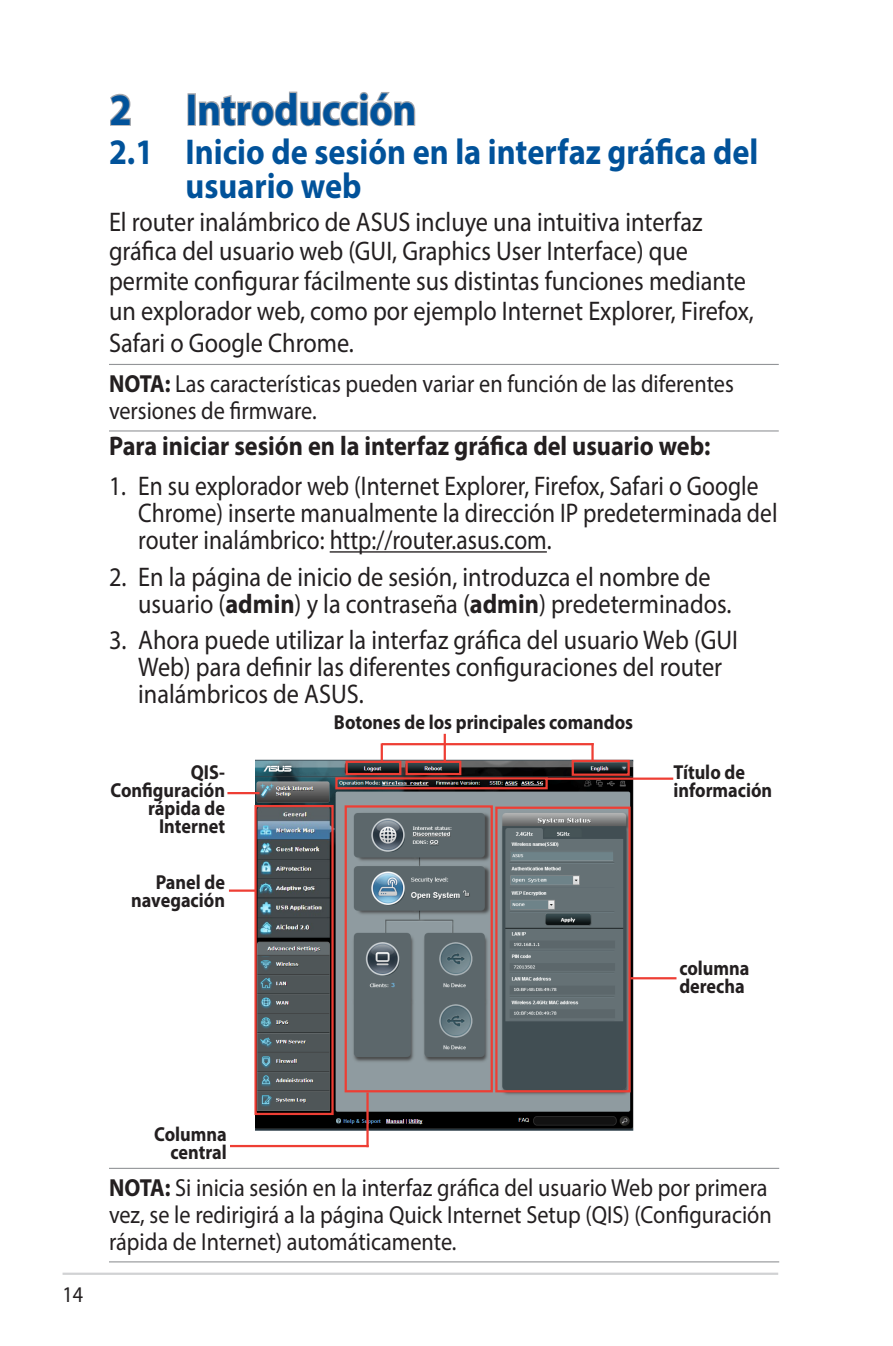
<style>
.page{position:relative;width:893px;height:1346px;background:#fff}
.page>*{position:absolute;margin:0;border:0;box-sizing:border-box;transform-origin:0 0}
.t1{font:700 45px "Myriad Pro";color:#01529a;scale:.9 1}
.t2{font:700 36px/33.8px "Myriad Pro";color:#01529a;scale:.9 1}
.t3{font:27px/29.7px "Myriad Pro";color:#231f20;scale:.9 1}
.t4{font:27px/27px "Myriad Pro";color:#231f20;scale:.87 1}
.t5{font:700 27px "Myriad Pro";color:#231f20;scale:.9 1}
.t6{font:24.75px/27px "Myriad Pro";color:#231f20;scale:.9 1}
.t7{font:22.5px "Myriad Pro";color:#231f20;scale:.9 1}
.t8{font:700 20.25px/18px "Myriad Pro";color:#231f20;text-align:right;scale:.9 1}
.s1{font-weight:700}
</style>
<div class="page">
<hr style="left:63px;top:1272px;width:715px;height:3px;background:#d1d2d4">
<svg style="left:110px;top:93px;width:21px;height:33px"></svg>
<div style="left:187px;top:93px;width:9px;height:33px;border:2px solid #a8a9ad"></div>
<svg style="left:198px;top:91px;width:162px;height:36px"></svg>
<div style="left:360px;top:102px;width:8px;height:24px;border:2px solid #a8a9ad"></div>
<div style="left:359px;top:92px;width:9px;height:9px;border:2px solid #a8a9ad;border-radius:50%"></div>
<svg style="left:369px;top:92px;width:47px;height:35px"></svg>
<hr style="left:109px;top:364px;width:670px;height:1px;background:#939598">
<hr style="left:109px;top:430px;width:670px;height:1px;background:#939598">
<hr style="left:330px;top:551px;width:217px;height:1px;background:#231f20">
<hr style="left:109px;top:1168px;width:670px;height:1px;background:#939598">
<hr style="left:109px;top:1261px;width:670px;height:1px;background:#939598">
<img style="left:256px;top:759px;width:378px;height:372px">
<div style="left:254px;top:805px;width:80px;height:310px;border:2px solid #ee3e34"></div>
<div style="left:335px;top:777px;width:213px;height:12px;border:2px solid #ee3e34"></div>
<hr style="left:546px;top:777px;width:127px;height:3px;background:#ee3e34">
<hr style="left:227px;top:792px;width:33px;height:2px;background:#ee3e34">
<hr style="left:229px;top:889px;width:27px;height:3px;background:#ee3e34">
<div style="left:345px;top:761px;width:56px;height:14px;border:2px solid #ee3e34"></div>
<div style="left:572px;top:760px;width:58px;height:16px;border:2px solid #ee3e34"></div>
<svg style="left:381px;top:743px;width:2px;height:18px"></svg>
<hr style="left:382px;top:743px;width:212px;height:2px;background:#ee3e34">
<hr style="left:591px;top:743px;width:3px;height:19px;background:#ee3e34">
<hr style="left:444px;top:734px;width:2px;height:28px;background:#ee3e34">
<div style="left:345px;top:805px;width:148px;height:287px;border:2px solid #ee3e34"></div>
<div style="left:495px;top:806px;width:136px;height:286px;border:2px solid #ee3e34"></div>
<hr style="left:366px;top:1092px;width:3px;height:55px;background:#ee3e34">
<hr style="left:631px;top:977px;width:45px;height:2px;background:#ee3e34">
<hr style="left:230px;top:1145px;width:139px;height:2px;background:#ee3e34">
<div style="left:405px;top:761px;width:56px;height:14px;border:2px solid #ee3e34"></div>
<h1 class="t1" style="left:109px;top:80px;width:343px">2 Introducción</h1>
<h2 class="t2" style="left:185px;top:134px;width:638px;text-indent:-76px">2.1 Inicio de sesión en la interfaz gráfica del usuario web</h2>
<p class="t3" style="left:109px;top:206px;width:718px">El router inalámbrico de ASUS incluye una intuitiva interfaz gráfica del usuario web (GUI, Graphics User Interface) que permite configurar fácilmente sus distintas funciones mediante un explorador web, como por ejemplo Internet Explorer, Firefox,</p>
<p class="t3" style="left:109px;top:328px;width:274px">Safari o Google Chrome.</p>
<p class="t6" style="left:109px;top:370px;width:696px"><span class="s1">NOTA:</span> Las características pueden variar en función de las diferentes versiones de firmware.</p>
<p class="t5" style="left:109px;top:429px;width:670px">Para iniciar sesión en la interfaz gráfica del usuario web:</p>
<p class="t4" style="left:138px;top:472px;width:736px;text-indent:-29px">1. En su explorador web (Internet Explorer, Firefox, Safari o Google<br>Chrome) inserte manualmente la dirección IP predeterminada del router inalámbrico: http://router.asus.com.</p>
<p class="t3" style="left:138px;top:563px;width:661px;line-height:27px;text-indent:-29px">2. En la página de inicio de sesión, introduzca el nombre de usuario (<span class="s1">admin</span>) y la contraseña (<span class="s1">admin</span>) predeterminados.</p>
<p class="t3" style="left:138px;top:626px;width:668px;line-height:27px;text-indent:-29px">3. Ahora puede utilizar la interfaz gráfica del usuario Web (GUI<br>Web) para definir las diferentes configuraciones del router inalámbricos de ASUS.</p>
<p class="t8" style="left:111px;top:762px;width:129px">QIS-<br>Configuración rápida de<br>Internet</p>
<p class="t8" style="left:131px;top:872px;width:106px">Panel de navegación</p>
<p class="t8" style="left:334px;top:712px;width:334px">Botones de los principales comandos</p>
<p class="t8" style="left:673px;top:763px;width:111px;text-align:left">Título de información</p>
<p class="t8" style="left:679px;top:958px;width:79px;text-align:left">columna derecha</p>
<p class="t7" style="left:63px;top:1281px;width:25px">14</p>
<p class="t8" style="left:154px;top:1124px;width:82px">Columna central</p>
<p class="t6" style="left:109px;top:1173px;width:738px"><span class="s1">NOTA:</span> Si inicia sesión en la interfaz gráfica del usuario Web por primera vez, se le redirigirá a la página Quick Internet Setup (QIS) (Configuración rápida de Internet) automáticamente.</p>
</div>
